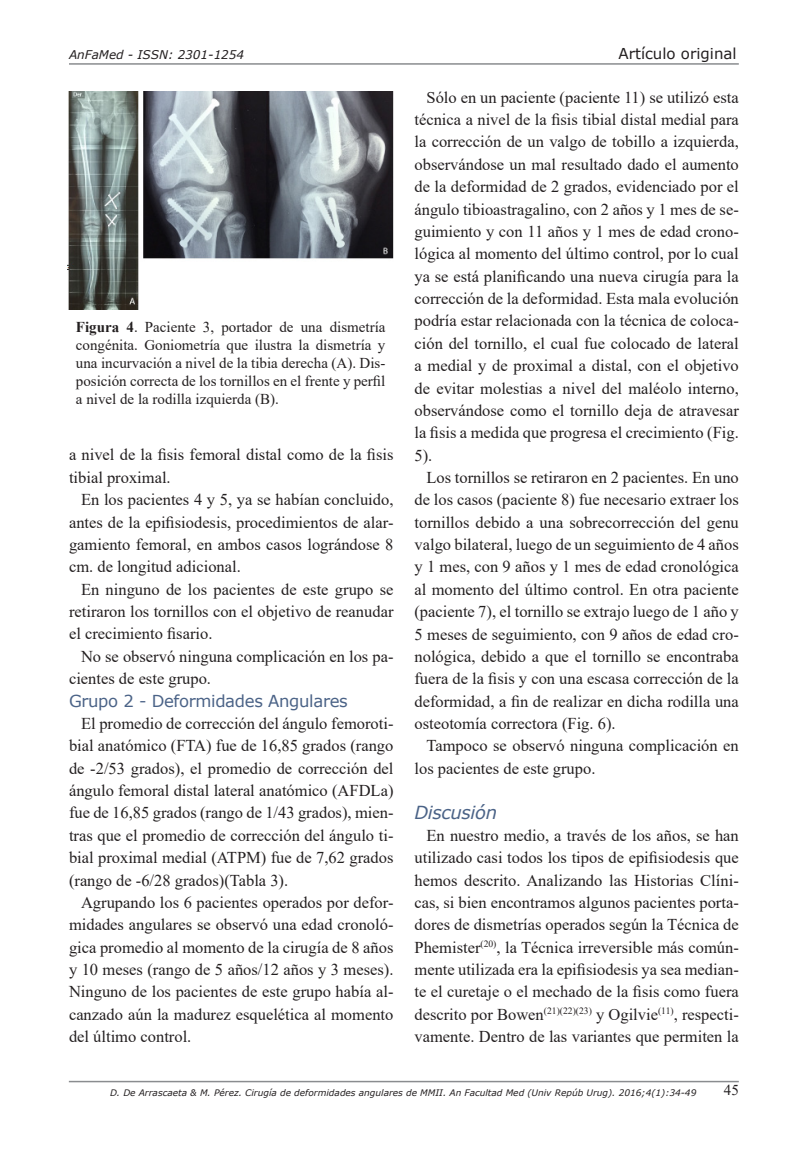
<style>
.page{position:relative;width:808px;height:1149px;background:#fff}
.page>*{position:absolute;margin:0;border:0;box-sizing:border-box;transform-origin:0 0}
.t1{font:italic 18px "Verdana";letter-spacing:-.02em;color:#4b6387}
.t2{font:16.5px/22.4px "Times New Roman";color:#231f20;text-align:justify}
.t3{font:16.5px "Verdana";letter-spacing:-.02em;color:#4b6387}
.t4{font:15px/18px "Times New Roman";color:#231f20;text-align:justify}
.t5{font:15px "Verdana";color:#231f20}
.t6{font:italic 12px "Verdana";color:#231f20}
.t7{font:italic 9px "Verdana";color:#231f20}
.s1{font-weight:700}
</style>
<div class="page">
<hr style="left:69px;top:63px;width:670px;height:2px;background:#8a8c8f">
<hr style="left:69px;top:1080px;width:670px;height:1px;background:#8a8c8f">
<img style="left:68px;top:91px;width:325px;height:218px">
<p class="t6" style="left:69px;top:46px;width:177px">AnFaMed - ISSN: 2301-1254</p>
<p class="t5" style="left:618px;top:43px;width:120px">Artículo original</p>
<p class="t4" style="left:76px;top:317px;width:311px"><span class="s1">Figura 4</span>. Paciente 3, portador de una dismetría congénita. Goniometría que ilustra la dismetría y una incurvación a nivel de la tibia derecha (A). Dis&shy;posición correcta de los tornillos en el frente y perfil a nivel de la rodilla izquierda (B).</p>
<p class="t2" style="left:69px;top:443px;width:326px">a nivel de la fisis femoral distal como de la fisis tibial proximal.</p>
<p class="t2" style="left:69px;top:488px;width:326px;text-indent:12px">En los pacientes 4 y 5, ya se habían concluido, antes de la epifisiodesis, procedimientos de alar&shy;gamiento femoral, en ambos casos lográndose 8 cm. de longitud adicional.</p>
<p class="t2" style="left:69px;top:577px;width:326px;text-indent:12px">En ninguno de los pacientes de este grupo se retiraron los tornillos con el objetivo de reanudar el crecimiento fisario.</p>
<p class="t2" style="left:69px;top:644px;width:326px;text-indent:12px">No se observó ninguna complicación en los pa&shy;cientes de este grupo.</p>
<p class="t3" style="left:69px;top:689px;width:280px">Grupo 2 - Deformidades Angulares</p>
<p class="t2" style="left:69px;top:711px;width:326px;text-indent:12px">El promedio de corrección del ángulo femoroti&shy;bial anatómico (FTA) fue de 16,85 grados (rango de -2/53 grados), el promedio de corrección del ángulo femoral distal lateral anatómico (AFDLa) fue de 16,85 grados (rango de 1/43 grados), mien&shy;tras que el promedio de corrección del ángulo ti&shy;bial proximal medial (ATPM) fue de 7,62 grados (rango de -6/28 grados)(Tabla 3).</p>
<p class="t2" style="left:69px;top:890px;width:326px;text-indent:12px">Agrupando los 6 pacientes operados por defor&shy;midades angulares se observó una edad cronoló&shy;gica promedio al momento de la cirugía de 8 años y 10 meses (rango de 5 años/12 años y 3 meses).<br>Ninguno de los pacientes de este grupo había al&shy;canzado aún la madurez esquelética al momento del último control.</p>
<p class="t2" style="left:414px;top:85px;width:326px;text-indent:12px">Sólo en un paciente (paciente 11) se utilizó esta técnica a nivel de la fisis tibial distal medial para la corrección de un valgo de tobillo a izquierda, observándose un mal resultado dado el aumento de la deformidad de 2 grados, evidenciado por el ángulo tibioastragalino, con 2 años y 1 mes de se&shy;guimiento y con 11 años y 1 mes de edad crono&shy;lógica al momento del último control, por lo cual ya se está planificando una nueva cirugía para la corrección de la deformidad. Esta mala evolución podría estar relacionada con la técnica de coloca&shy;ción del tornillo, el cual fue colocado de lateral a medial y de proximal a distal, con el objetivo de evitar molestias a nivel del maléolo interno, observándose como el tornillo deja de atravesar la fisis a medida que progresa el crecimiento (Fig.<br>5).</p>
<p class="t2" style="left:414px;top:465px;width:326px;text-indent:12px">Los tornillos se retiraron en 2 pacientes. En uno de los casos (paciente 8) fue necesario extraer los tornillos debido a una sobrecorrección del genu valgo bilateral, luego de un seguimiento de 4 años y 1 mes, con 9 años y 1 mes de edad cronológica al momento del último control. En otra paciente (paciente 7), el tornillo se extrajo luego de 1 año y 5 meses de seguimiento, con 9 años de edad cro&shy;nológica, debido a que el tornillo se encontraba fuera de la fisis y con una escasa corrección de la deformidad, a fin de realizar en dicha rodilla una osteotomía correctora (Fig. 6).</p>
<p class="t2" style="left:414px;top:734px;width:326px;text-indent:12px">Tampoco se observó ninguna complicación en los pacientes de este grupo.</p>
<p class="t1" style="left:414px;top:799px;width:84px">Discusión</p>
<p class="t2" style="left:414px;top:823px;width:326px;text-indent:12px">En nuestro medio, a través de los años, se han utilizado casi todos los tipos de epifisiodesis que hemos descrito. Analizando las Historias Clíni&shy;cas, si bien encontramos algunos pacientes porta&shy;dores de dismetrías operados según la Técnica de Phemister<sup>(20)</sup>, la Técnica irreversible más común&shy;mente utilizada era la epifisiodesis ya sea median&shy;te el curetaje o el mechado de la fisis como fuera descrito por Bowen<sup>(21)(22)(23)</sup> y Ogilvie<sup>(11)</sup>, respecti&shy;vamente. Dentro de las variantes que permiten la</p>
<p class="t7" style="left:110px;top:1085px;width:588px">D. De Arrascaeta &amp; M. Pérez. Cirugía de deformidades angulares de MMII. An Facultad Med (Univ Repúb Urug). 2016;4(1):34-49</p>
<p class="t4" style="left:724px;top:1080px;width:16px">45</p>
</div>
